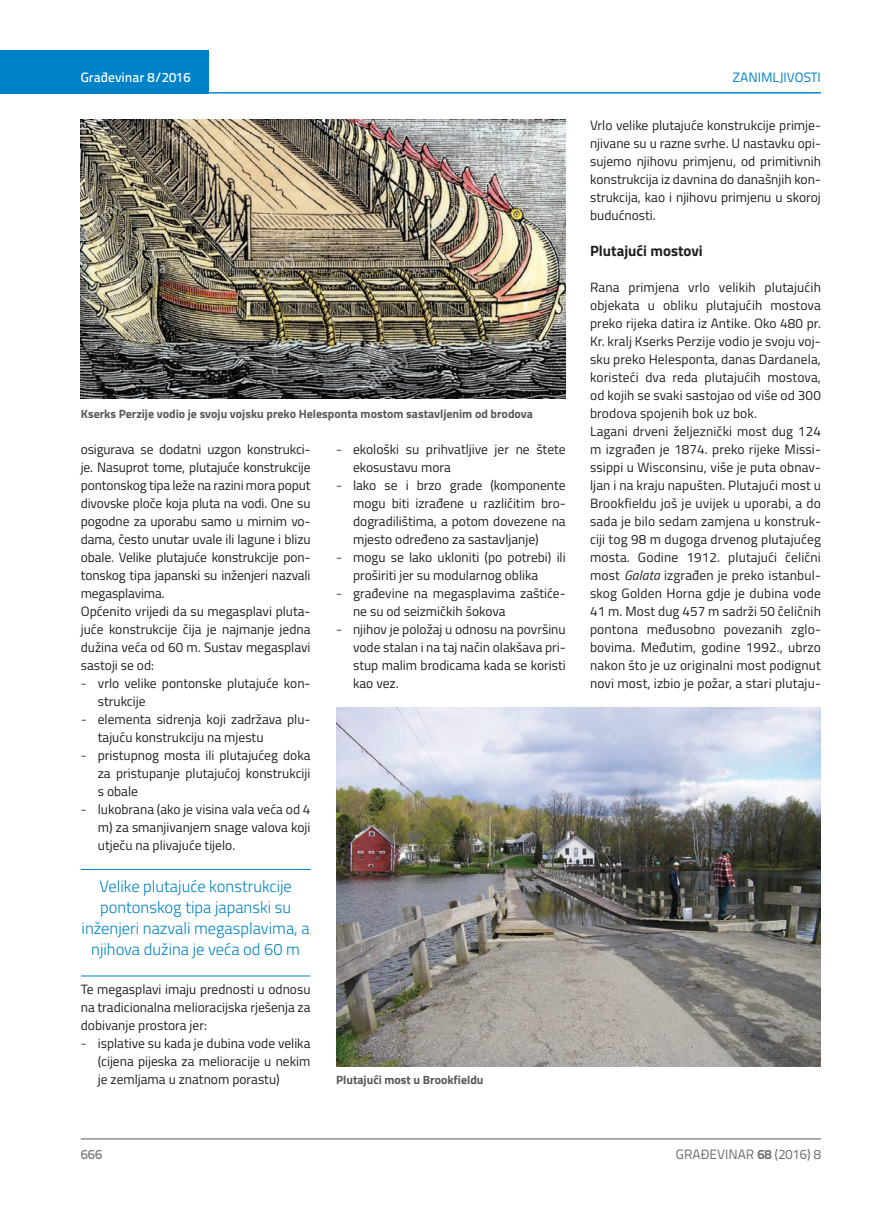
<style>
.page{position:relative;width:872px;height:1212px;background:#fff}
.page>*{position:absolute;margin:0;border:0;box-sizing:border-box;transform-origin:0 0}
.t1{font:300 16.5px/21px "Titillium";color:#0082c8;text-align:center}
.t2{font:700 15px "Titillium";color:#231f20}
.t3{font:13.5px/18px "Titillium";color:#231f20}
.t4{font:13.5px "Titillium Text 22 L";color:#6c6d70}
.t5{font:500 13.5px "Titillium Text 22 L";color:#fff}
.t6{font:13.5px "Titillium Text 22 L";color:#0082c8}
.t7{font:500 13.5px "Titillium Text 22 L";color:#787a7d}
.t8{font:700 12px "Titillium";color:#57585a}
.s1{font-family:"Titillium Text 22 L";font-weight:300}
.s2{font-style:italic}
.s3{font-weight:700}
</style>
<div class="page">
<hr style="left:81px;top:1139px;width:740px;height:1px;background:#57585a">
<div style="left:0;top:50px;width:208px;height:44px;background:#0082c8"></div>
<hr style="left:0;top:92px;width:821px;height:2px;background:#0082c8">
<hr style="left:81px;top:869px;width:229px;height:1px;background:#0082c8">
<hr style="left:81px;top:976px;width:229px;height:1px;background:#0082c8">
<img style="left:336px;top:708px;width:485px;height:358px">
<img style="left:81px;top:120px;width:485px;height:279px">
<p class="t5" style="left:81px;top:67px;width:111px">Građevinar 8/2016</p>
<p class="t6" style="left:732px;top:68px;width:90px">ZANIMLJIVOSTI</p>
<p class="t8" style="left:81px;top:404px;width:453px">Kserks Perzije vodio je svoju vojsku preko Helesponta mostom sastavljenim od brodova</p>
<p class="t3" style="left:81px;top:439px;width:231px">osigurava se dodatni uzgon konstrukci&shy;je. Nasuprot tome, plutajuće konstrukcije pontonskog tipa leže na razini mora poput divovske ploče koja pluta na vodi. One su pogodne za uporabu samo u mirnim vo&shy;dama, često unutar uvale ili lagune i blizu obale. Velike plutajuće konstrukcije pon&shy;tonskog tipa japanski su inženjeri nazvali megasplavima.<br>Općenito vrijedi da su megasplavi pluta&shy;juće konstrukcije čija je najmanje jedna dužina veća od 60 m. Sustav megasplavi sastoji se od:</p>
<p class="t3" style="left:98px;top:674px;width:214px;text-indent:-17px"><span class="s1">-</span> vrlo velike pontonske plutajuće kon&shy;strukcije</p>
<p class="t3" style="left:98px;top:710px;width:214px;text-indent:-17px"><span class="s1">-</span> elementa sidrenja koji zadržava plu&shy;tajuću konstrukciju na mjestu</p>
<p class="t3" style="left:98px;top:746px;width:214px;text-align:justify;text-indent:-17px"><span class="s1">-</span> pristupnog mosta ili plutajućeg doka za pristupanje plutajućoj konstrukciji s obale</p>
<p class="t3" style="left:98px;top:800px;width:214px;text-align:justify;text-indent:-17px"><span class="s1">-</span> lukobrana (ako je visina vala veća od 4 m) za smanjivanjem snage valova koji utječu na plivajuće tijelo.</p>
<p class="t1" style="left:82px;top:875px;width:229px">Velike plutajuće konstrukcije pontonskog tipa japanski su inženjeri nazvali megasplavima, a njihova dužina je veća od 60 m</p>
<p class="t3" style="left:81px;top:980px;width:231px;text-align:justify">Te megasplavi imaju prednosti u odnosu na tradicionalna melioracijska rješenja za dobivanje prostora jer:</p>
<p class="t3" style="left:98px;top:1034px;width:214px;text-align:justify;text-indent:-17px"><span class="s1">-</span> isplative su kada je dubina vode velika (cijena pijeska za melioracije u nekim je zemljama u znatnom porastu)</p>
<p class="t3" style="left:353px;top:439px;width:214px;text-indent:-17px"><span class="s1">-</span> ekološki su prihvatljive jer ne štete ekosustavu mora</p>
<p class="t3" style="left:353px;top:475px;width:214px;text-align:justify;text-indent:-17px"><span class="s1">-</span> lako se i brzo grade (komponente mogu biti izrađene u različitim bro&shy;dogradilištima, a potom dovezene na mjesto određeno za sastavljanje)</p>
<p class="t3" style="left:353px;top:547px;width:214px;text-indent:-17px"><span class="s1">-</span> mogu se lako ukloniti (po potrebi) ili proširiti jer su modularnog oblika</p>
<p class="t3" style="left:353px;top:583px;width:214px;text-indent:-17px"><span class="s1">-</span> građevine na megasplavima zaštiće&shy;ne su od seizmičkih šokova</p>
<p class="t3" style="left:353px;top:619px;width:214px;text-align:justify;text-indent:-17px"><span class="s1">-</span> njihov je položaj u odnosu na površinu vode stalan i na taj način olakšava pri&shy;stup malim brodicama kada se koristi kao vez.</p>
<p class="t8" style="left:336px;top:1071px;width:149px">Plutajući most u Brookfieldu</p>
<p class="t3" style="left:590px;top:115px;width:232px;text-align:justify">Vrlo velike plutajuće konstrukcije primje&shy;njivane su u razne svrhe. U nastavku opi&shy;sujemo njihovu primjenu, od primitivnih konstrukcija iz davnina do današnjih kon&shy;strukcija, kao i njihovu primjenu u skoroj budućnosti.</p>
<p class="t2" style="left:590px;top:239px;width:114px">Plutajući mostovi</p>
<p class="t3" style="left:590px;top:277px;width:232px">Rana primjena vrlo velikih plutajućih objekata u obliku plutajućih mostova preko rijeka datira iz Antike. Oko 480 pr.<br>Kr. kralj Kserks Perzije vodio je svoju voj&shy;sku preko Helesponta, danas Dardanela, koristeći dva reda plutajućih mostova, od kojih se svaki sastojao od više od 300 brodova spojenih bok uz bok.<br>Lagani drveni željeznički most dug 124 m izgrađen je 1874. preko rijeke Missi&shy;ssippi u Wisconsinu, više je puta obnav&shy;ljan i na kraju napušten. Plutajući most u Brookfieldu još je uvijek u uporabi, a do sada je bilo sedam zamjena u konstruk&shy;ciji tog 98 m dugoga drvenog plutajućeg mosta. Godine 1912. plutajući čelični most <span class="s2">Galata</span> izgrađen je preko istanbul&shy;skog Golden Horna gdje je dubina vode 41 m. Most dug 457 m sadrži 50 čeličnih pontona međusobno povezanih zglo&shy;bovima. Međutim, godine 1992., ubrzo nakon što je uz originalni most podignut novi most, izbio je požar, a stari plutaju-</p>
<p class="t7" style="left:81px;top:1144px;width:23px">666</p>
<p class="t4" style="left:676px;top:1144px;width:146px">GRAĐEVINAR <span class="s3">68</span> (2016) 8</p>
</div>
